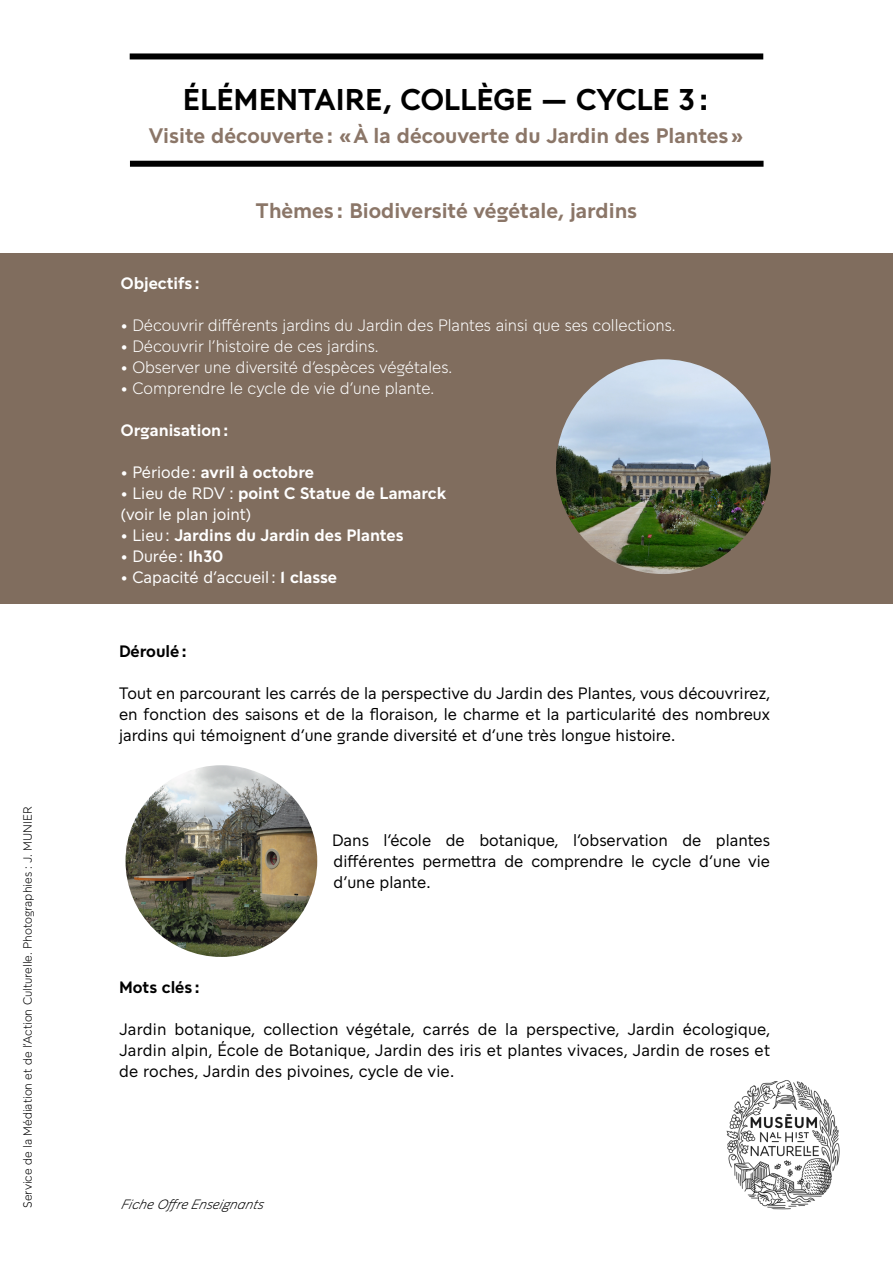
<style>
.page{position:relative;width:893px;height:1263px;background:#fff}
.page>*{position:absolute;margin:0;border:0;box-sizing:border-box;transform-origin:0 0}
.t1{font:700 30px "Buffon Standard";color:#000}
.t2{font:700 21px "Buffon Standard";color:#8b7668}
.t3{font:16.5px/21px "Buffon Standard";color:#000;text-align:justify}
.t4{font:300 16.5px "Buffon Standard";color:#fff}
.t5{font:16.5px/21px "Buffon Standard";color:#fff}
.t6{font:700 16.5px "Buffon Standard";color:#fff}
.t7{font:700 16.5px "Buffon Standard";color:#000}
.t8{font:italic 300 13.5px "Buffon Standard";color:#000}
.t9{font:300 12px "Buffon Standard";color:#000}
.s1{font-weight:400}
.s2{font-weight:700}
</style>
<div class="page">
<div style="left:0;top:253px;width:893px;height:351px;background:#806d5e"></div>
<div style="left:130px;top:161px;width:633px;height:6px;background:#000"></div>
<div style="left:130px;top:53px;width:633px;height:6px;background:#000"></div>
<img style="left:726px;top:1080px;width:114px;height:130px">
<img style="left:556px;top:359px;width:215px;height:215px;border-radius:107px">
<img style="left:126px;top:765px;width:191px;height:192px;border-radius:96px">
<p class="t9" style="left:21px;top:1208px;width:403px;rotate:-90deg">Service de la Médiation et de l’Action Culturelle. Photographies : J. MUNIER</p>
<h1 class="t1" style="left:183px;top:80px;width:527px">ÉLÉMENTAIRE, COLLÈGE — CYCLE 3:</h1>
<p class="t2" style="left:149px;top:122px;width:596px">Visite découverte: «À la découverte du Jardin des Plantes»</p>
<p class="t2" style="left:256px;top:197px;width:383px">Thèmes : Biodiversité végétale, jardins</p>
<p class="t6" style="left:121px;top:272px;width:81px">Objectifs :</p>
<p class="t4" style="left:121px;top:315px;width:556px"><span class="s1">•</span> Découvrir différents jardins du Jardin des Plantes ainsi que ses collections.</p>
<p class="t4" style="left:121px;top:336px;width:259px"><span class="s1">•</span> Découvrir l’histoire de ces jardins.</p>
<p class="t4" style="left:121px;top:357px;width:333px"><span class="s1">•</span> Observer une diversité d’espèces végétales.</p>
<p class="t4" style="left:121px;top:378px;width:315px"><span class="s1">•</span> Comprendre le cycle de vie d’une plante.</p>
<p class="t6" style="left:121px;top:419px;width:109px">Organisation:</p>
<p class="t6" style="left:121px;top:461px;width:195px"><span class="s1">• Période:</span> avril à octobre</p>
<p class="t5" style="left:121px;top:483px;width:327px">• Lieu de RDV : <span class="s2">point C Statue de Lamarck </span>(voir le plan joint)</p>
<p class="t6" style="left:121px;top:524px;width:284px"><span class="s1">• Lieu:</span> Jardins du Jardin des Plantes</p>
<p class="t5" style="left:121px;top:546px;width:104px">• Durée: <span class="s2">1h30</span></p>
<p class="t5" style="left:121px;top:567px;width:218px">• Capacité d’accueil: <span class="s2">1 classe</span></p>
<p class="t7" style="left:119px;top:640px;width:70px">Déroulé:</p>
<p class="t3" style="left:119px;top:683px;width:653px">Tout en parcourant les carrés de la perspective du Jardin des Plantes, vous découvrirez, en fonction des saisons et de la floraison, le charme et la particularité des nombreux jardins qui témoignent d’une grande diversité et d’une très longue histoire.</p>
<p class="t3" style="left:332px;top:830px;width:440px">Dans l’école de botanique, l’observation de plantes différentes permettra de comprendre le cycle d’une vie d’une plante.</p>
<p class="t7" style="left:119px;top:976px;width:82px">Mots clés:</p>
<p class="t3" style="left:119px;top:1019px;width:652px">Jardin botanique, collection végétale, carrés de la perspective, Jardin écologique, Jardin alpin, École de Botanique, Jardin des iris et plantes vivaces, Jardin de roses et de roches, Jardin des pivoines, cycle de vie.</p>
<p class="t8" style="left:121px;top:1196px;width:148px">FicheOffreEnseignants</p>
</div>
